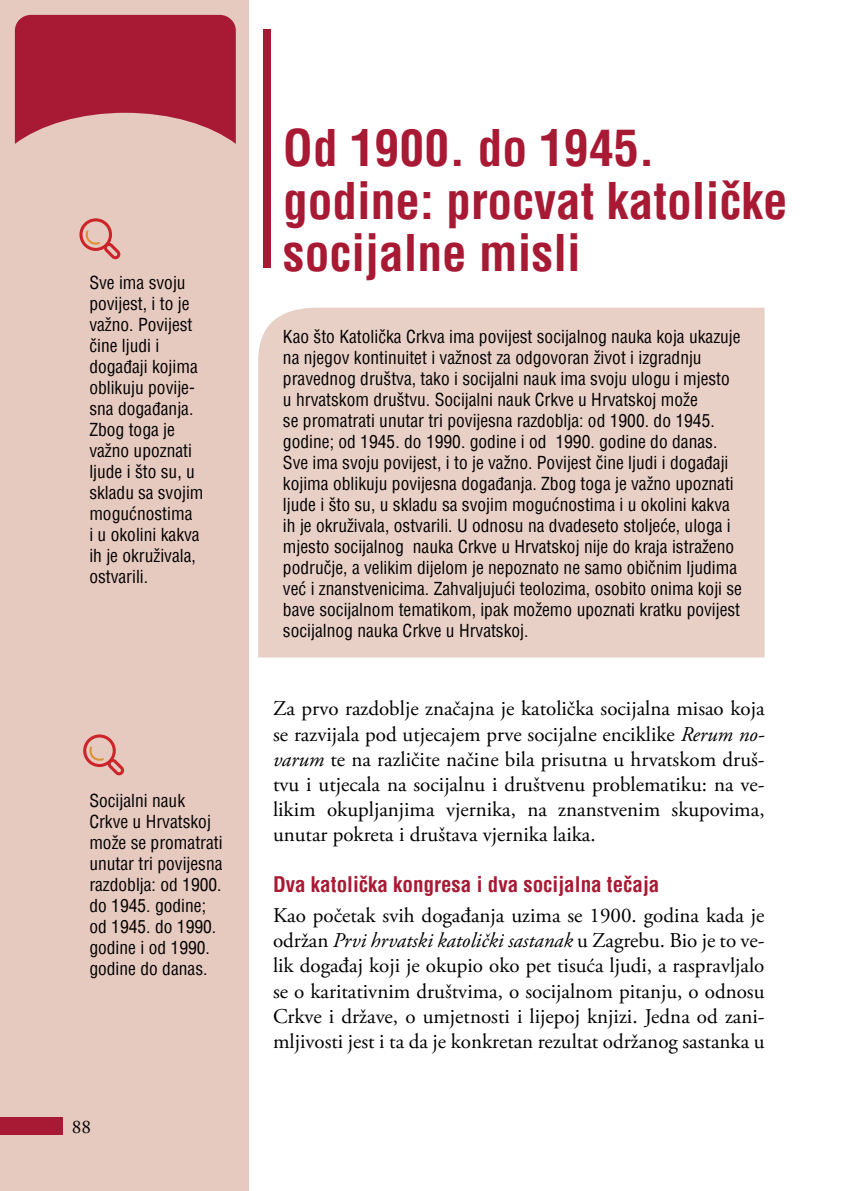
<style>
.page{position:relative;width:844px;height:1191px;background:#fff}
.page>*{position:absolute;margin:0;border:0;box-sizing:border-box;transform-origin:0 0}
.t1{font:700 condensed 49.35px/52.5px "Helvetica";color:#a81933}
.t2{font:21px/25.2px "Adobe Garamond Pro";color:#000;text-align:justify}
.t3{font:700 condensed 21px "Helvetica";color:#a81933}
.t4{font:19.25px "Adobe Garamond Pro";color:#000}
.t5{font:condensed 17.5px/21px "Helvetica";color:#000}
.s1{font-style:italic}
</style>
<div class="page">
<div style="left:0;top:0;width:248px;height:1191px;background:#e6c9bf"></div>
<div style="left:0;top:1117px;width:62px;height:18px;background:#a81933"></div>
<svg style="left:15px;top:15px;width:221px;height:129px"></svg>
<div style="left:258px;top:308px;width:506px;height:349px;background:#e9d0c7"></div>
<div style="left:263px;top:30px;width:7px;height:238px;background:#a81933"></div>
<svg style="left:79px;top:218px;width:41px;height:41px"></svg>
<svg style="left:83px;top:734px;width:41px;height:41px"></svg>
<p class="t5" style="left:89px;top:271px;width:116px">Sve ima svoju povijest, i to je važno. Povijest čine ljudi i događaji kojima oblikuju povije&shy;sna događanja.<br>Zbog toga je važno upoznati ljude i što su, u skladu sa svojim mogućnostima<br>i u okolini kakva ih je okruživala, ostvarili.</p>
<p class="t5" style="left:89px;top:790px;width:135px">Socijalni nauk<br>Crkve u Hrvatskoj može se promatrati unutar tri povijesna razdoblja: od 1900. do 1945. godine; od 1945. do 1990. godine i od 1990. godine do danas.</p>
<p class="t4" style="left:72px;top:1115px;width:21px">88</p>
<h1 class="t1" style="left:283px;top:122px;width:506px">Od 1900. do 1945. godine: procvat katoličke socijalne misli</h1>
<p class="t5" style="left:283px;top:326px;width:460px">Kao što Katolička Crkva ima povijest socijalnog nauka koja ukazuje na njegov kontinuitet i važnost za odgovoran život i izgradnju pravednog društva, tako i socijalni nauk ima svoju ulogu i mjesto u hrvatskom društvu. Socijalni nauk Crkve u Hrvatskoj može<br>se promatrati unutar tri povijesna razdoblja: od 1900. do 1945. godine; od 1945. do 1990. godine i od 1990. godine do danas.<br>Sve ima svoju povijest, i to je važno. Povijest čine ljudi i događaji kojima oblikuju povijesna događanja. Zbog toga je važno upoznati ljude i što su, u skladu sa svojim mogućnostima i u okolini kakva ih je okruživala, ostvarili. U odnosu na dvadeseto stoljeće, uloga i mjesto socijalnog nauka Crkve u Hrvatskoj nije do kraja istraženo područje, a velikim dijelom je nepoznato ne samo običnim ljudima već i znanstvenicima. Zahvaljujući teolozima, osobito onima koji se bave socijalnom tematikom, ipak možemo upoznati kratku povijest socijalnog nauka Crkve u Hrvatskoj.</p>
<p class="t2" style="left:273px;top:697px;width:493px">Za prvo razdoblje značajna je katolička socijalna misao koja se razvijala pod utjecajem prve socijalne enciklike <span class="s1">Rerum no&shy;varum</span> te na različite načine bila prisutna u hrvatskom druš&shy;tvu i utjecala na socijalnu i društvenu problematiku: na ve&shy;likim okupljanjima vjernika, na znanstvenim skupovima, unutar pokreta i društava vjernika laika.</p>
<p class="t3" style="left:273px;top:870px;width:388px">Dva katolička kongresa i dva socijalna tečaja</p>
<p class="t2" style="left:273px;top:903px;width:493px">Kao početak svih događanja uzima se 1900. godina kada je održan <span class="s1">Prvi hrvatski katolički sastanak</span> u Zagrebu. Bio je to ve&shy;lik događaj koji je okupio oko pet tisuća ljudi, a raspravljalo se o karitativnim društvima, o socijalnom pitanju, o odnosu Crkve i države, o umjetnosti i lijepoj knjizi. Jedna od zani&shy;mljivosti jest i ta da je konkretan rezultat održanog sastanka u</p>
</div>
